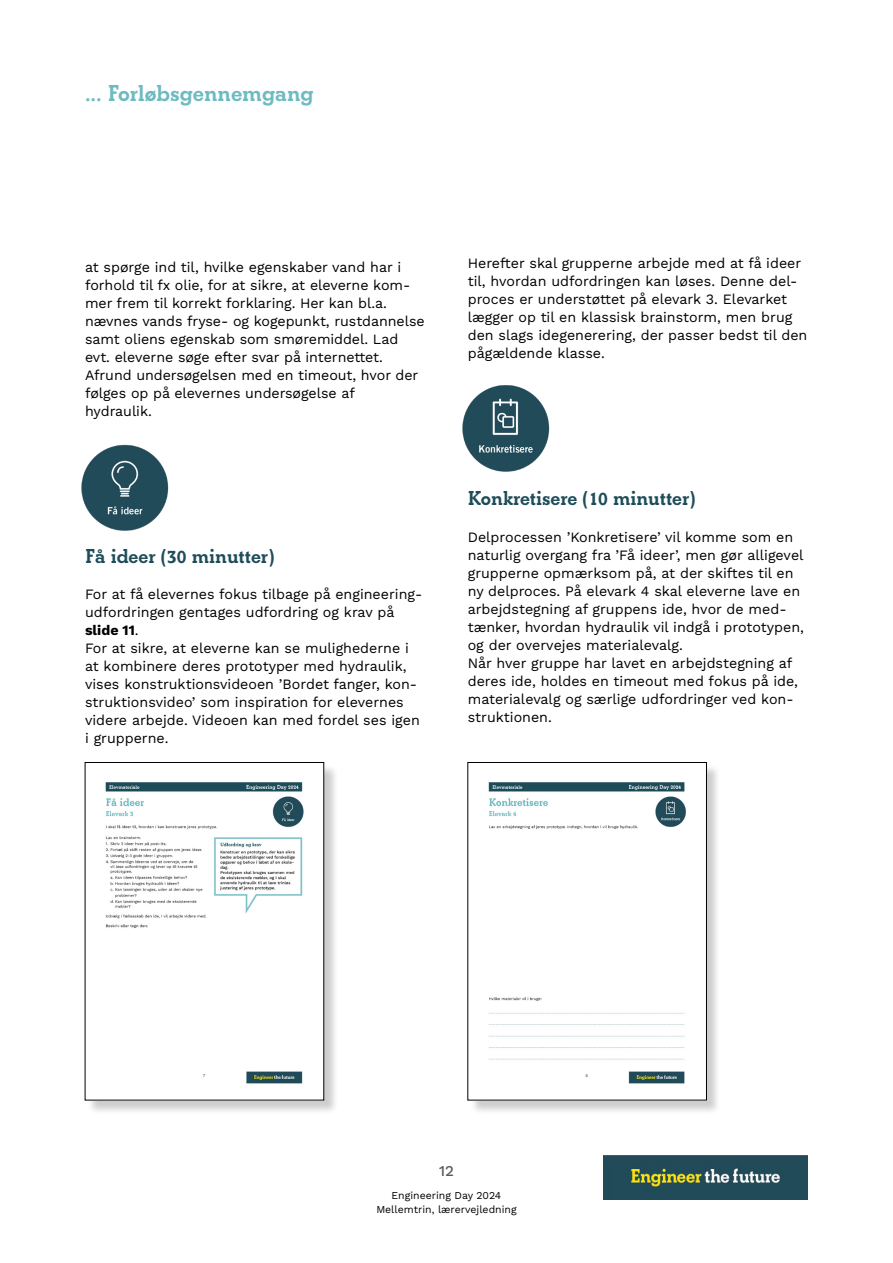
<style>
.page{position:relative;width:893px;height:1263px;background:#fff}
.page>*{position:absolute;margin:0;border:0;box-sizing:border-box;transform-origin:0 0}
.t1{font:700 24px "Beton EF";color:#6dbbc1}
.t2{font:700 21px "Beton EF";color:#1e4d5a}
.t3{font:500 15px "Work Sans";color:#58595b}
.t4{font:14.25px/18px "Work Sans";color:#000}
.t5{font:10.5px/13.5px "Work Sans";color:#000;text-align:center}
.s1{font-weight:700}
</style>
<div class="page">
<img style="left:603px;top:1156px;width:205px;height:43px">
<img style="left:81px;top:444px;width:88px;height:87px">
<img style="left:462px;top:385px;width:88px;height:87px">
<div style="left:86px;top:764px;width:253px;height:351px;background:#000;opacity:.2"></div>
<img style="left:87px;top:764px;width:235px;height:334px">
<div style="left:469px;top:764px;width:252px;height:351px;background:#000;opacity:.2"></div>
<img style="left:470px;top:764px;width:234px;height:334px">
<h1 class="t1" style="left:85px;top:79px;width:230px">... Forløbsgennemgang</h1>
<p class="t4" style="left:85px;top:258px;width:341px">at spørge ind til, hvilke egenskaber vand har i forhold til fx olie, for at sikre, at eleverne kom&shy;mer frem til korrekt forklaring. Her kan bl.a. nævnes vands fryse- og kogepunkt, rustdannelse samt oliens egenskab som smøremiddel. Lad evt. eleverne søge efter svar på internettet.<br>Afrund undersøgelsen med en timeout, hvor der følges op på elevernes undersøgelse af hydraulik.</p>
<h2 class="t2" style="left:85px;top:544px;width:191px">Få ideer (30 minutter)</h2>
<p class="t4" style="left:85px;top:585px;width:339px">For at få elevernes fokus tilbage på engineering&shy;udfordringen gentages udfordring og krav på <span class="s1">slide 11</span>.<br>For at sikre, at eleverne kan se mulighederne i at kombinere deres prototyper med hydraulik, vises konstruktionsvideoen ’Bordet fanger, kon&shy;struktionsvideo’ som inspiration for elevernes videre arbejde. Videoen kan med fordel ses igen i grupperne.</p>
<p class="t4" style="left:468px;top:254px;width:341px">Herefter skal grupperne arbejde med at få ideer til, hvordan udfordringen kan løses. Denne del&shy;proces er understøttet på elevark 3. Elevarket lægger op til en klassisk brainstorm, men brug den slags idegenerering, der passer bedst til den pågældende klasse.</p>
<h2 class="t2" style="left:468px;top:486px;width:229px">Konkretisere (10 minutter)</h2>
<p class="t4" style="left:468px;top:528px;width:338px">Delprocessen ’Konkretisere’ vil komme som en naturlig overgang fra ’Få ideer’, men gør alligevel grupperne opmærksom på, at der skiftes til en ny delproces. På elevark 4 skal eleverne lave en arbejdstegning af gruppens ide, hvor de med&shy;tænker, hvordan hydraulik vil indgå i prototypen, og der overvejes materialevalg.<br>Når hver gruppe har lavet en arbejdstegning af deres ide, holdes en timeout med fokus på ide, materialevalg og særlige udfordringer ved kon&shy;struktionen.</p>
<p class="t3" style="left:439px;top:1159px;width:16px">12</p>
<p class="t5" style="left:376px;top:1188px;width:142px">Engineering Day 2024<br>Mellemtrin, lærervejledning</p>
</div>
